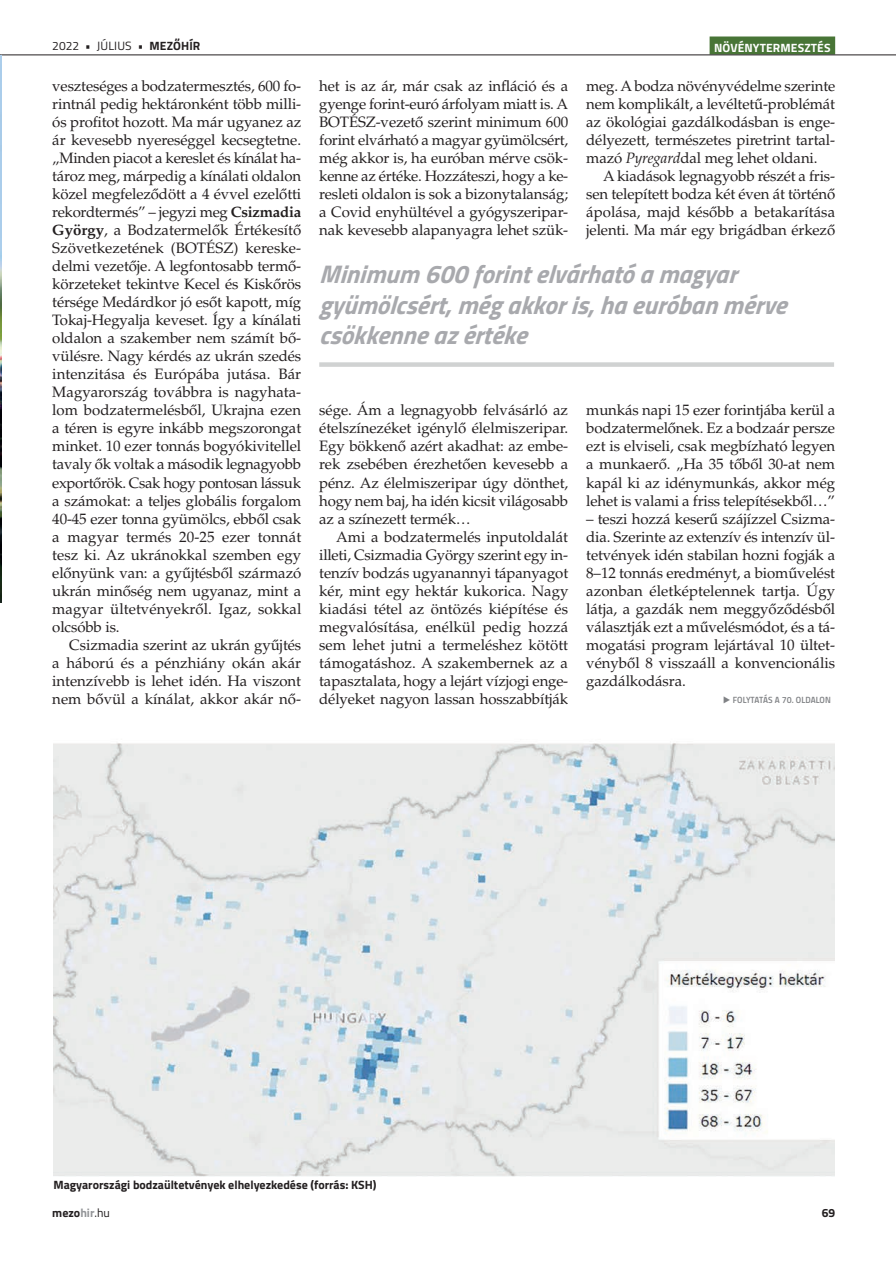
<style>
.page{position:relative;width:896px;height:1266px;background:#fff}
.page>*{position:absolute;margin:0;border:0;box-sizing:border-box;transform-origin:0 0}
.KIEMELÉS-IDÉZET_High{font:italic 25.5px/30.6px "Titillium Bold Upright";color:#a8a9ad}
.NORMAL-3_HASAB{font:15px/18px "Palatino LT Std";letter-spacing:-.01em;color:#231f20;text-align:justify}
.KÉPALÁ{font:700 12px "Titillium";color:#231f20}
.t1{font:12px "Titillium";letter-spacing:.01em;color:#231f20}
.t2{font:700 12px "Titillium";letter-spacing:.01em;color:#fff}
.t3{font:9px "Titillium Semibold Upright";color:#808285}
.s1{font-weight:700}
.s2{font-style:italic}
.s3{color:#939598}
.s4{font-weight:400}
</style>
<div class="page">
<div style="left:709px;top:36px;width:126px;height:18px;background:#487536"></div>
<hr style="left:1px;top:54px;width:894px;height:1px;background:#231f20">
<img style="left:0;top:55px;width:1px;height:547px">
<img style="left:53px;top:743px;width:781px;height:433px">
<div style="left:319px;top:362px;width:515px;height:5px;background:#d0d2d2"></div>
<p class="t1" style="left:52px;top:37px;width:150px">2022 • JÚLIUS • <span class="s1">MEZŐHÍR</span></p>
<p class="t2" style="left:714px;top:38px;width:118px">NÖVÉNYTERMESZTÉS</p>
<p class="NORMAL-3_HASAB" style="left:52px;top:77px;width:250px">veszteséges a bodzatermesztés, 600 fo&shy;rintnál pedig hektáronként több milli&shy;ós profitot hozott. Ma már ugyanez az ár kevesebb nyereséggel kecsegtetne. „Minden piacot a kereslet és kínálat ha&shy;tároz meg, márpedig a kínálati oldalon közel megfeleződött a 4 évvel ezelőtti rekordtermés” – jegyzi meg <span class="s1">Csizmadia György</span>, a Bodzatermelők Értékesítő Szövetkezetének (BOTÉSZ) kereske&shy;delmi vezetője. A legfontosabb termő&shy;körzeteket tekintve Kecel és Kiskőrös térsége Medárdkor jó esőt kapott, míg Tokaj-Hegyalja keveset. Így a kínálati oldalon a szakember nem számít bő&shy;vülésre. Nagy kérdés az ukrán szedés intenzitása és Európába jutása. Bár Magyarország továbbra is nagyhata&shy;lom bodzatermelésből, Ukrajna ezen a téren is egyre inkább megszorongat minket. 10 ezer tonnás bogyókivitellel tavaly ők voltak a második legnagyobb exportőrök. Csak hogy pontosan lássuk a számokat: a teljes globális forgalom 40-45 ezer tonna gyümölcs, ebből csak a magyar termés 20-25 ezer tonnát tesz ki. Az ukránokkal szemben egy előnyünk van: a gyűjtésből származó ukrán minőség nem ugyanaz, mint a magyar ültetvényekről. Igaz, sokkal olcsóbb is.</p>
<p class="NORMAL-3_HASAB" style="left:52px;top:635px;width:250px;text-indent:17px">Csizmadia szerint az ukrán gyűjtés a háború és a pénzhiány okán akár intenzívebb is lehet idén. Ha viszont nem bővül a kínálat, akkor akár nő-</p>
<p class="NORMAL-3_HASAB" style="left:319px;top:77px;width:250px">het is az ár, már csak az infláció és a gyenge forint-euró árfolyam miatt is. A BOTÉSZ-vezető szerint minimum 600 forint elvárható a magyar gyümölcsért, még akkor is, ha euróban mérve csök&shy;kenne az értéke. Hozzáteszi, hogy a ke&shy;resleti oldalon is sok a bizonytalanság; a Covid enyhültével a gyógyszeripar&shy;nak kevesebb alapanyagra lehet szük-</p>
<p class="NORMAL-3_HASAB" style="left:586px;top:77px;width:250px">meg. A bodza növényvédelme szerinte nem komplikált, a levéltetű-problémát az ökológiai gazdálkodásban is enge&shy;délyezett, természetes piretrint tartal&shy;mazó <span class="s2">Pyregard</span>dal meg lehet oldani.</p>
<p class="NORMAL-3_HASAB" style="left:586px;top:167px;width:250px;text-indent:17px">A kiadások legnagyobb részét a fris&shy;sen telepített bodza két éven át történő ápolása, majd később a betakarítása jelenti. Ma már egy brigádban érkező</p>
<p class="KIEMELÉS-IDÉZET_High" style="left:319px;top:257px;width:479px">Minimum 600forintelvárhatóamagyar gyümölcsért,mégakkoris,haeuróbanmérve csökkenneazértéke</p>
<p class="NORMAL-3_HASAB" style="left:319px;top:401px;width:250px">sége. Ám a legnagyobb felvásárló az ételszínezéket igénylő élelmiszeripar.<br>Egy bökkenő azért akadhat: az embe&shy;rek zsebében érezhetően kevesebb a pénz. Az élelmiszeripar úgy dönthet, hogy nem baj, ha idén kicsit világosabb az a színezett termék…</p>
<p class="NORMAL-3_HASAB" style="left:319px;top:527px;width:250px;text-indent:17px">Ami a bodzatermelés inputoldalát illeti, Csizmadia György szerint egy in&shy;tenzív bodzás ugyanannyi tápanyagot kér, mint egy hektár kukorica. Nagy kiadási tétel az öntözés kiépítése és megvalósítása, enélkül pedig hozzá sem lehet jutni a termeléshez kötött támogatáshoz. A szakembernek az a tapasztalata, hogy a lejárt vízjogi enge&shy;délyeket nagyon lassan hosszabbítják</p>
<p class="NORMAL-3_HASAB" style="left:586px;top:401px;width:250px">munkás napi 15 ezer forintjába kerül a bodzatermelőnek. Ez a bodzaár persze ezt is elviseli, csak megbízható legyen a munkaerő. „Ha 35 tőből 30-at nem kapál ki az idénymunkás, akkor még lehet is valami a friss telepítésekből…”</p>
<p class="NORMAL-3_HASAB" style="left:586px;top:509px;width:250px">– teszi hozzá keserű szájízzel Csizma&shy;dia. Szerinte az extenzív és intenzív ül&shy;tetvények idén stabilan hozni fogják a 8–12 tonnás eredményt, a bioművelést azonban életképtelennek tartja. Úgy látja, a gazdák nem meggyőződésből választják ezt a művelésmódot, és a tá&shy;mogatási program lejártával 10 ültet&shy;vényből 8 visszaáll a konvencionális gazdálkodásra.</p>
<p class="t3" style="left:732px;top:692px;width:99px">FOLYTATÁS A 70. OLDALON</p>
<p class="KÉPALÁ" style="left:53px;top:1175px;width:325px">Magyarországi bodzaültetvények elhelyezkedése (forrás: KSH)</p>
<p class="KÉPALÁ" style="left:52px;top:1203px;width:59px">mezo<span class="s3">hir</span><span class="s4">.hu</span></p>
<p class="KÉPALÁ" style="left:821px;top:1203px;width:15px">69</p>
</div>
